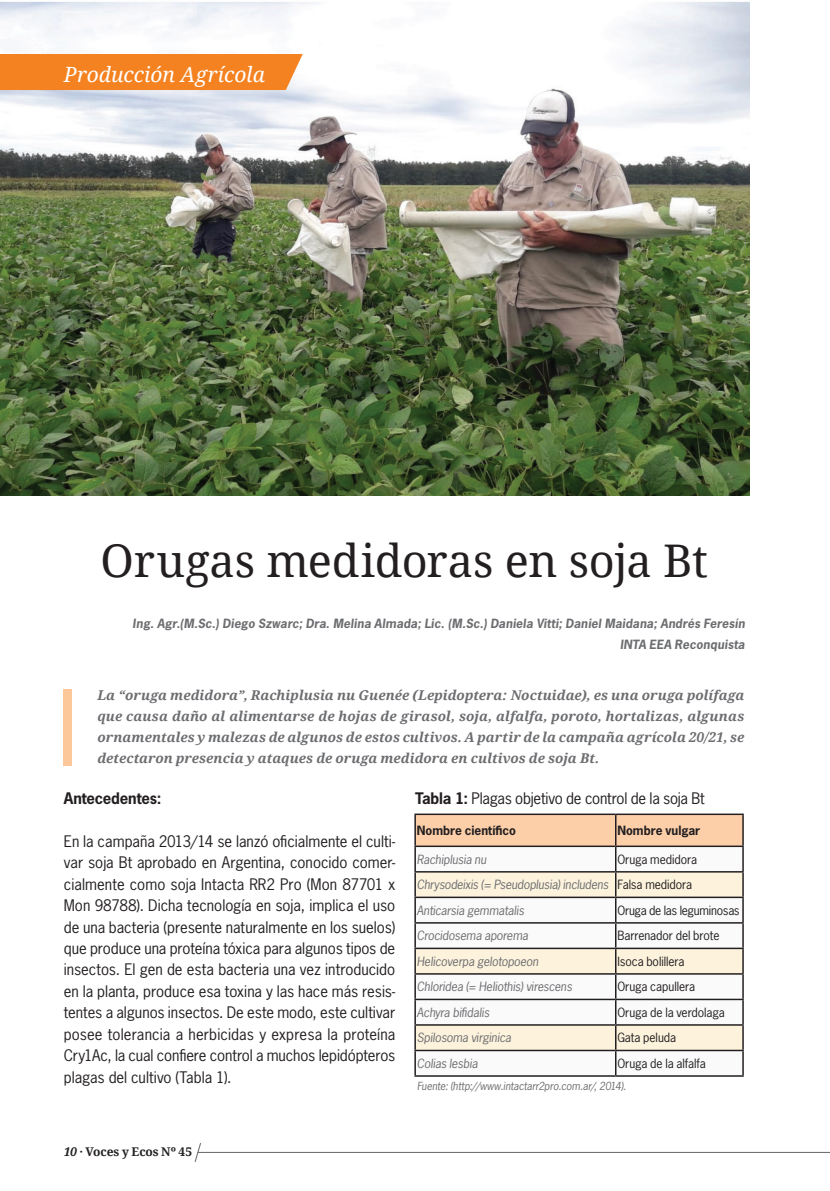
<style>
.page{position:relative;width:830px;height:1191px;background:#fff}
.page>*{position:absolute;margin:0;border:0;box-sizing:border-box;transform-origin:0 0}
.t1{font:45px "Droid Serif";letter-spacing:-.005em;color:#231f20}
.t2{font:italic 21px "Droid Serif";color:#fff}
.t3{font:15px/21.5px "News Gothic Std";letter-spacing:-.01em;color:#231f20;text-align:justify}
.t4{font:700 15px "News Gothic Std";letter-spacing:-.01em;color:#231f20}
.t5{font:italic 700 13.5px/21px "Droid Serif";color:#6c6d70;text-align:justify}
.t6{font:italic 12px/25.5px "News Gothic Std";letter-spacing:-.01em;color:#6c6d70}
.t7{font:italic 700 12px/21.3px "News Gothic Std";letter-spacing:.01em;color:#6c6d70;text-align:right}
.t8{font:12px "News Gothic Std";letter-spacing:-.01em;color:#231f20}
.t9{font:700 12px "News Gothic Std";color:#231f20}
.t10{font:700 12px "Droid Serif";letter-spacing:-.005em;color:#231f20}
.t11{font:italic 10.5px "News Gothic Std";letter-spacing:-.01em;color:#6c6d70}
.s1{font-weight:700}
.s2{font-style:normal;color:#231f20}
.s3{font-style:italic}
</style>
<div class="page">
<hr style="left:198px;top:1151px;width:631px;height:2px;background:#6c6d70">
<svg style="left:194px;top:1143px;width:8px;height:19px"></svg>
<img style="left:0;top:2px;width:749px;height:493px">
<div style="left:63px;top:689px;width:9px;height:77px;background:#fcc89a"></div>
<div style="left:0;top:54px;width:302px;height:36px;background:#f58220"></div>
<hr style="left:414px;top:847px;width:2px;height:24px;background:#231f20">
<hr style="left:414px;top:871px;width:201px;height:1px;background:#231f20">
<hr style="left:414px;top:872px;width:2px;height:24px;background:#231f20">
<hr style="left:414px;top:896px;width:201px;height:2px;background:#231f20">
<hr style="left:414px;top:898px;width:2px;height:24px;background:#231f20">
<hr style="left:414px;top:922px;width:201px;height:1px;background:#231f20">
<hr style="left:414px;top:923px;width:2px;height:24px;background:#231f20">
<hr style="left:414px;top:947px;width:201px;height:2px;background:#231f20">
<hr style="left:414px;top:949px;width:2px;height:24px;background:#231f20">
<hr style="left:414px;top:973px;width:201px;height:1px;background:#231f20">
<hr style="left:414px;top:974px;width:2px;height:24px;background:#231f20">
<hr style="left:414px;top:998px;width:201px;height:2px;background:#231f20">
<hr style="left:414px;top:1000px;width:2px;height:24px;background:#231f20">
<hr style="left:414px;top:1024px;width:201px;height:1px;background:#231f20">
<hr style="left:414px;top:1025px;width:2px;height:24px;background:#231f20">
<hr style="left:414px;top:1049px;width:201px;height:2px;background:#231f20">
<hr style="left:414px;top:1051px;width:2px;height:24px;background:#231f20">
<svg style="left:415px;top:815px;width:328px;height:260px"></svg>
<hr style="left:414px;top:1075px;width:201px;height:1px;background:#231f20">
<hr style="left:615px;top:1075px;width:128px;height:1px;background:#231f20">
<hr style="left:414px;top:813px;width:201px;height:2px;background:#231f20">
<hr style="left:414px;top:815px;width:2px;height:30px;background:#231f20">
<hr style="left:414px;top:845px;width:201px;height:2px;background:#231f20">
<hr style="left:615px;top:813px;width:128px;height:2px;background:#231f20">
<hr style="left:614px;top:815px;width:2px;height:30px;background:#231f20">
<hr style="left:742px;top:815px;width:1px;height:30px;background:#231f20">
<hr style="left:615px;top:845px;width:128px;height:2px;background:#231f20">
<h2 class="t2" style="left:64px;top:62px;width:202px">Producción Agrícola</h2>
<h1 class="t1" style="left:100px;top:535px;width:609px">Orugas medidoras en soja Bt</h1>
<p class="t7" style="left:132px;top:612px;width:613px">Ing. Agr.(M.Sc.) Diego Szwarc; Dra. Melina Almada; Lic. (M.Sc.) Daniela Vitti; Daniel Maidana; Andrés Feresín<br>INTA EEA Reconquista</p>
<p class="t5" style="left:97px;top:685px;width:648px">La “oruga medidora”, Rachiplusia nu Guenée (Lepidoptera: Noctuidae), es una oruga polífaga que causa daño al alimentarse de hojas de girasol, soja, alfalfa, poroto, hortalizas, algunas ornamentales y malezas de algunos de estos cultivos. A partir de la campaña agrícola 20/21, se detectaron presencia y ataques de oruga medidora en cultivos de soja Bt.</p>
<p class="t4" style="left:64px;top:788px;width:99px">Antecedentes:</p>
<p class="t3" style="left:64px;top:830px;width:333px">En la campaña 2013/14 se lanzó oficialmente el culti&shy;var soja Bt aprobado en Argentina, conocido comer&shy;cialmente como soja Intacta RR2 Pro (Mon 87701 x Mon 98788). Dicha tecnología en soja, implica el uso de una bacteria (presente naturalmente en los suelos) que produce una proteína tóxica para algunos tipos de insectos. El gen de esta bacteria una vez introducido en la planta, produce esa toxina y las hace más resis&shy;tentes a algunos insectos. De este modo, este cultivar posee tolerancia a herbicidas y expresa la proteína Cry1Ac, la cual confiere control a muchos lepidópteros plagas del cultivo (Tabla 1).</p>
<p class="t3" style="left:415px;top:787px;width:291px"><span class="s1">Tabla 1:</span> Plagas objetivo de control de la soja Bt</p>
<p class="t9" style="left:416px;top:822px;width:101px">Nombre científico</p>
<p class="t9" style="left:617px;top:822px;width:84px">Nombre vulgar</p>
<p class="t6" style="left:416px;top:846px;width:71px">Rachiplusia nu</p>
<p class="t6" style="left:416px;top:846px;width:281px;text-indent:200px"><span class="s2">Oruga medidora<br></span>Chrysodeixis (= Pseudoplusia) includens <span class="s2">Falsa medidora<br></span>Anticarsia gemmatalis</p>
<p class="t8" style="left:617px;top:902px;width:124px">Oruga de las leguminosas</p>
<p class="t6" style="left:416px;top:923px;width:113px">Crocidosema aporema</p>
<p class="t8" style="left:617px;top:928px;width:103px">Barrenador del brote</p>
<p class="t6" style="left:416px;top:948px;width:123px">Helicoverpa gelotopoeon</p>
<p class="t8" style="left:617px;top:953px;width:69px">Isoca bolillera</p>
<p class="t6" style="left:416px;top:974px;width:157px">Chloridea (= Heliothis) virescens</p>
<p class="t8" style="left:617px;top:979px;width:79px">Oruga capullera</p>
<p class="t6" style="left:416px;top:999px;width:74px">Achyra bifidalis</p>
<p class="t8" style="left:617px;top:1004px;width:109px">Oruga de la verdolaga</p>
<p class="t6" style="left:416px;top:1025px;width:96px">Spilosoma virginica</p>
<p class="t8" style="left:617px;top:1030px;width:60px">Gata peluda</p>
<p class="t6" style="left:416px;top:1050px;width:62px">Colias lesbia</p>
<p class="t8" style="left:617px;top:1055px;width:90px">Oruga de la alfalfa</p>
<p class="t11" style="left:417px;top:1078px;width:210px">Fuente: (http://www.intactarr2pro.com.ar/, 2014).</p>
<p class="t10" style="left:64px;top:1145px;width:130px"><span class="s3">10</span> · Voces y Ecos Nº 45</p>
</div>
